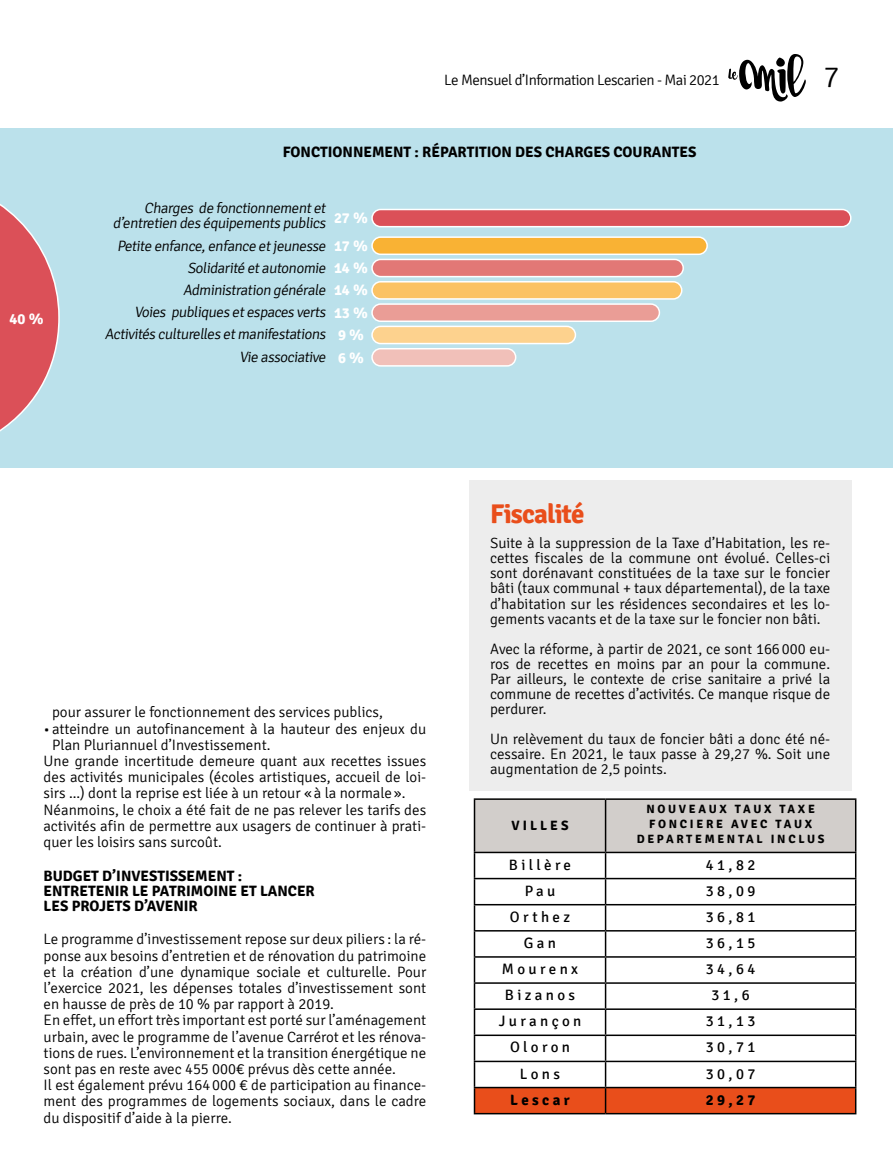
<style>
.page{position:relative;width:893px;height:1149px;background:#fff}
.page>*{position:absolute;margin:0;border:0;box-sizing:border-box;transform-origin:0 0}
.t1{font:300 30px "Signika";color:#000}
.t2{font:700 27px "Signika";letter-spacing:-.03em;color:#e94e1b}
.t3{font:300 15px/15px "Signika";color:#000;text-align:justify}
.t4{font:700 15px/15px "Signika";color:#000}
.t5{font:15px "Signika";letter-spacing:.225em;color:#000}
.t6{font:300 15px "Signika";letter-spacing:-.03em;color:#000}
.t7{font:700 15px/22.4px "Signika";color:#fff}
.t8{font:700 13.5px "Signika";letter-spacing:.225em;color:#000}
.t9{font:700 12px/15px "Signika";letter-spacing:.225em;color:#000;text-align:center}
.s1{font-weight:700;color:#fff}
</style>
<div class="page">
<svg style="left:728px;top:54px;width:78px;height:47px"></svg>
<div style="left:469px;top:480px;width:382px;height:310px;background:#ededed"></div>
<div style="left:0;top:129px;width:893px;height:338px;background:#bbe1eb"></div>
<div style="left:372px;top:348px;width:144px;height:18px;background:#f1c0b9;border-radius:9px"></div>
<div style="left:371px;top:348px;width:145px;height:18px;border:2px solid #fff;border-radius:9px"></div>
<div style="left:372px;top:326px;width:203px;height:17px;background:#fdd28e;border-radius:9px"></div>
<div style="left:371px;top:325px;width:205px;height:19px;border:2px solid #fff;border-radius:9px"></div>
<div style="left:372px;top:304px;width:287px;height:17px;background:#ea9d96;border-radius:9px"></div>
<div style="left:371px;top:303px;width:289px;height:19px;border:2px solid #fff;border-radius:9px"></div>
<div style="left:372px;top:282px;width:310px;height:17px;background:#fbc263;border-radius:9px"></div>
<div style="left:371px;top:281px;width:311px;height:18px;border:2px solid #fff;border-radius:9px"></div>
<div style="left:372px;top:259px;width:311px;height:17px;background:#e27876;border-radius:9px"></div>
<div style="left:371px;top:258px;width:313px;height:19px;border:2px solid #fff;border-radius:9px"></div>
<div style="left:372px;top:237px;width:335px;height:17px;background:#f9b234;border-radius:9px"></div>
<div style="left:371px;top:236px;width:337px;height:19px;border:2px solid #fff;border-radius:9px"></div>
<div style="left:372px;top:209px;width:479px;height:17px;background:#db5058;border-radius:9px"></div>
<div style="left:371px;top:209px;width:480px;height:18px;border:2px solid #fff;border-radius:9px"></div>
<svg style="left:474px;top:798px;width:382px;height:314px"></svg>
<hr style="left:474px;top:1112px;width:132px;height:1px;background:#000">
<hr style="left:606px;top:1112px;width:250px;height:1px;background:#000">
<svg style="left:0;top:204px;width:60px;height:228px"></svg>
<p class="t6" style="left:444px;top:71px;width:277px">Le Mensuel d’Information Lescarien - Mai 2021</p>
<h1 class="t1" style="left:823px;top:60px;width:17px">7</h1>
<p class="t7" style="left:10px;top:307px;width:36px">40%</p>
<p class="t4" style="left:283px;top:145px;width:415px">FONCTIONNEMENT : RÉPARTITION DES CHARGES COURANTES</p>
<p class="t3" style="left:113px;top:201px;width:217px;text-align:right">Charges de fonctionnementet d’entretien des équipements publics</p>
<p class="t3" style="left:117px;top:238px;width:253px">Petite enfance, enfance et jeunesse <span class="s1">1 7 %</span></p>
<p class="t3" style="left:187px;top:260px;width:182px">Solidarité et autonomie <span class="s1">1 4 %</span></p>
<p class="t3" style="left:183px;top:283px;width:187px">Administration générale <span class="s1">1 4 %</span></p>
<p class="t3" style="left:134px;top:305px;width:235px">Voies publiques et espaces verts <span class="s1">1 3 %</span></p>
<p class="t3" style="left:105px;top:327px;width:225px">Activités culturelles etmanifestations</p>
<p class="t3" style="left:239px;top:349px;width:90px">Vie associative</p>
<p class="t7" style="left:334px;top:207px;width:36px">27%</p>
<p class="t7" style="left:338px;top:324px;width:28px">9%<br>6%</p>
<p class="t3" style="left:52px;top:704px;width:332px">pour assurer le fonctionnement des services publics,</p>
<p class="t3" style="left:44px;top:721px;width:384px">• atteindre un autofinancement à la hauteur des enjeux du</p>
<p class="t3" style="left:52px;top:737px;width:220px">Plan Pluriannuel d’Investissement.</p>
<p class="t3" style="left:44px;top:753px;width:384px">Une grande incertitude demeure quant aux recettes issues</p>
<p class="t3" style="left:44px;top:769px;width:384px">des activités municipales (écoles artistiques, accueil de loi-</p>
<p class="t3" style="left:44px;top:785px;width:364px">sirs ...) dont la reprise est liée à un retour «à la normale».</p>
<p class="t3" style="left:44px;top:802px;width:384px">Néanmoins, le choix a été fait de ne pas relever les tarifs des</p>
<p class="t3" style="left:44px;top:818px;width:384px">activités afin de permettre aux usagers de continuer à prati-</p>
<p class="t3" style="left:44px;top:834px;width:180px">quer les loisirs sans surcoût.</p>
<p class="t4" style="left:44px;top:868px;width:273px">BUDGET D’INVESTISSEMENT :<br>ENTRETENIR LE PATRIMOINE ET LANCER<br>LES PROJETS D’AVENIR</p>
<p class="t3" style="left:44px;top:931px;width:384px;line-height:16.2px;text-align:left">Le programme d’investissement repose sur deux piliers : la ré&shy;ponse aux besoins d’entretien et de rénovation du patrimoine et la création d’une dynamique sociale et culturelle. Pour l’exercice 2021, les dépenses totales d’investissement sont en hausse de près de 10 % par rapport à 2019.<br>En effet, un effort très important est porté sur l’aménagement urbain, avec le programme de l’avenue Carrérot et les rénova&shy;tions de rues. L’environnement et la transition énergétique ne sont pas en reste avec 455 000€ prévus dès cette année.<br>Il est également prévu 164000 € de participation au finance&shy;ment des programmes de logements sociaux, dans le cadre du dispositif d’aide à la pierre.</p>
<h2 class="t2" style="left:490px;top:497px;width:96px">Fiscalité</h2>
<p class="t3" style="left:490px;top:536px;width:342px">Suite à la suppression de la Taxe d’Habitation, les re&shy;cettes fiscales de la commune ont évolué. Celles-ci sont dorénavant constituées de la taxe sur le foncier bâti (taux communal + taux départemental), de la taxe d’habitation sur les résidences secondaires et les lo&shy;gements vacants et de la taxe sur le foncier non bâti.</p>
<p class="t3" style="left:490px;top:641px;width:342px">Avec la réforme, à partir de 2021, ce sont 166000 eu&shy;ros de recettes en moins par an pour la commune.<br>Par ailleurs, le contexte de crise sanitaire a privé la commune de recettes d’activités. Ce manque risque de perdurer.</p>
<p class="t3" style="left:490px;top:731px;width:342px">Un relèvement du taux de foncier bâti a donc été né&shy;cessaire. En 2021, le taux passe à 29,27 %. Soit une augmentation de 2,5 points.</p>
<p class="t8" style="left:511px;top:816px;width:58px">VILLES</p>
<p class="t9" style="left:637px;top:801px;width:189px">NOUVEAUX TAUX TAXE<br>FONCIERE AVEC TAUX<br>DEPARTEMENTAL INCLUS</p>
<p class="t5" style="left:509px;top:855px;width:64px">Billère</p>
<p class="t5" style="left:706px;top:855px;width:51px">41,82</p>
<p class="t5" style="left:525px;top:881px;width:32px">Pau</p>
<p class="t5" style="left:706px;top:881px;width:51px">38,09</p>
<p class="t5" style="left:510px;top:908px;width:62px">Orthez</p>
<p class="t5" style="left:706px;top:908px;width:51px">36,81</p>
<p class="t5" style="left:524px;top:934px;width:34px">Gan</p>
<p class="t5" style="left:706px;top:934px;width:51px">36,15</p>
<p class="t5" style="left:502px;top:960px;width:78px">Mourenx</p>
<p class="t5" style="left:706px;top:960px;width:51px">34,64</p>
<p class="t5" style="left:505px;top:986px;width:72px">Bizanos</p>
<p class="t5" style="left:712px;top:986px;width:40px">31,6</p>
<p class="t5" style="left:499px;top:1012px;width:84px">Jurançon</p>
<p class="t5" style="left:706px;top:1012px;width:51px">31,13</p>
<p class="t5" style="left:510px;top:1038px;width:62px">Oloron</p>
<p class="t5" style="left:706px;top:1038px;width:51px">30,71</p>
<p class="t5" style="left:520px;top:1064px;width:42px">Lons</p>
<p class="t5" style="left:706px;top:1064px;width:51px">30,07</p>
<p class="t4" style="left:510px;top:1091px;width:61px">Lescar</p>
<p class="t4" style="left:706px;top:1091px;width:51px">29,27</p>
</div>
